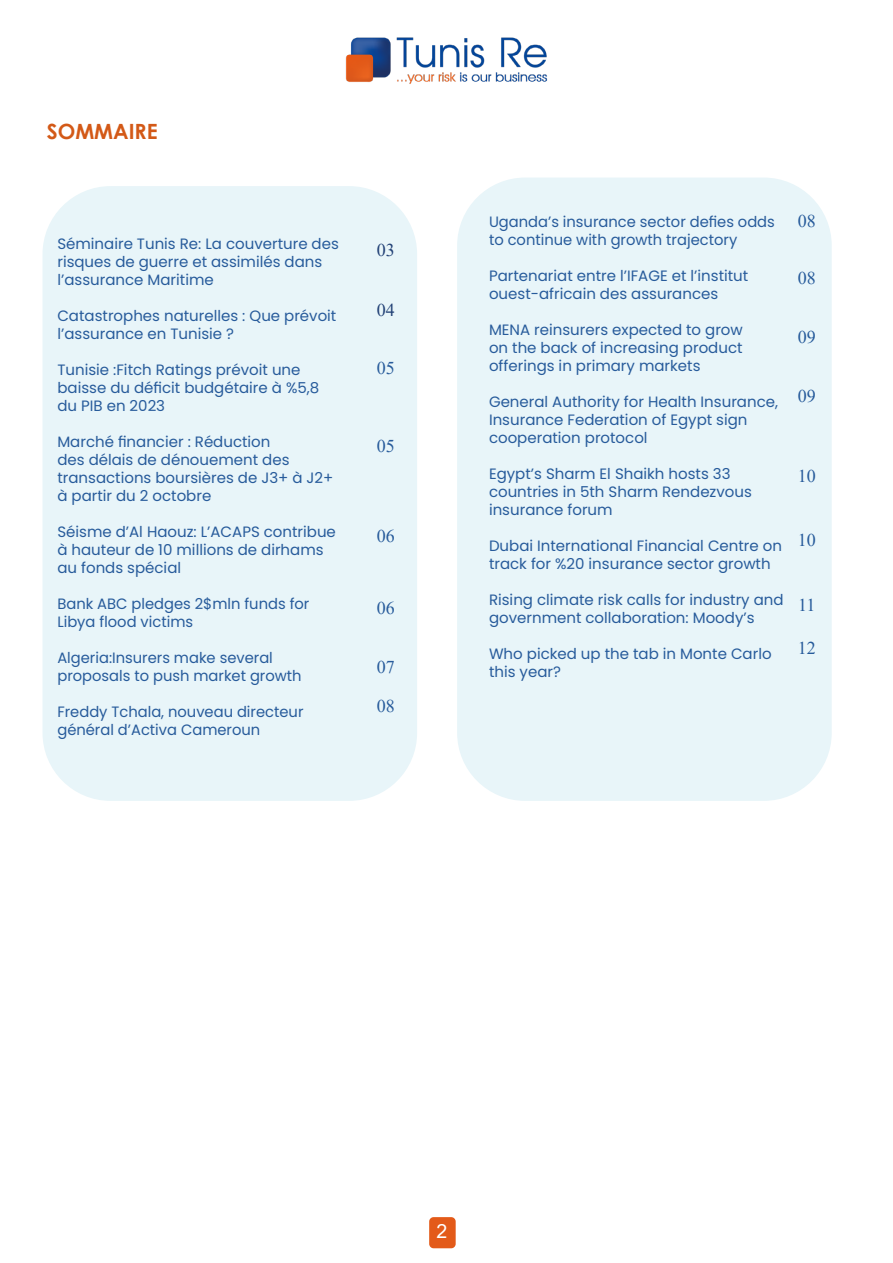
<style>
.page{position:relative;width:893px;height:1263px;background:#fff}
.page>*{position:absolute;margin:0;border:0;box-sizing:border-box;transform-origin:0 0}
.t1{font:700 21px "Century Gothic";color:#d35917}
.t2{font:19.5px "Arial";color:#fff}
.t3{font:18px/39px "Times New Roman";color:#275b9b}
.t4{font:18px "Times New Roman";color:#224176}
.t5{font:15px/18px "Poppins";color:#275b9b}
</style>
<div class="page">
<img style="left:345px;top:37px;width:203px;height:47px">
<div style="left:429px;top:1217px;width:27px;height:31px;background:#e35a19;border-radius:4px"></div>
<div style="left:43px;top:186px;width:374px;height:615px;background:#e8f5f9;border-radius:68px"></div>
<div style="left:457px;top:178px;width:375px;height:623px;background:#e8f5f9;border-radius:68px"></div>
<h1 class="t1" style="left:47px;top:115px;width:112px">SOMMAIRE</h1>
<p class="t5" style="left:57px;top:235px;width:283px">Séminaire Tunis Re: La couverture des risques de guerre et assimilés dans l’assurance Maritime</p>
<p class="t5" style="left:57px;top:307px;width:281px">Catastrophes naturelles : Que prévoit l’assurance en Tunisie ?</p>
<p class="t5" style="left:57px;top:361px;width:263px">Tunisie :Fitch Ratings prévoit une baisse du déficit budgétaire à %5,8 du PIB en 2023</p>
<p class="t5" style="left:57px;top:433px;width:277px">Marché financier : Réduction<br>des délais de dénouement des transactions boursières de J3+ à J2+ à partir du 2 octobre</p>
<p class="t5" style="left:57px;top:523px;width:280px">Séisme d’Al Haouz: L’ACAPS contribue à hauteur de 10 millions de dirhams au fonds spécial</p>
<p class="t5" style="left:57px;top:595px;width:253px">Bank ABC pledges 2$mln funds for<br>Libya flood victims</p>
<p class="t5" style="left:57px;top:649px;width:246px">Algeria:Insurers make several proposals to push market growth</p>
<p class="t5" style="left:57px;top:703px;width:248px">Freddy Tchala, nouveau directeur général d’Activa Cameroun</p>
<p class="t4" style="left:377px;top:237px;width:19px">03</p>
<p class="t4" style="left:377px;top:297px;width:19px">04</p>
<p class="t3" style="left:377px;top:348px;width:19px">05</p>
<p class="t3" style="left:377px;top:426px;width:19px">05</p>
<p class="t3" style="left:377px;top:516px;width:19px">06</p>
<p class="t3" style="left:377px;top:588px;width:19px">06</p>
<p class="t3" style="left:377px;top:647px;width:19px">07<br>08</p>
<p class="t5" style="left:489px;top:213px;width:287px">Uganda’s insurance sector defies odds to continue with growth trajectory</p>
<p class="t5" style="left:489px;top:267px;width:261px">Partenariat entre l’IFAGE et l’institut ouest-africain des assurances</p>
<p class="t5" style="left:489px;top:321px;width:255px;text-align:justify">MENA reinsurers expected to grow on the back of increasing product offerings in primary markets</p>
<p class="t5" style="left:489px;top:393px;width:291px">General Authority for Health Insurance,<br>Insurance Federation of Egypt sign cooperation protocol</p>
<p class="t5" style="left:489px;top:465px;width:264px">Egypt’s Sharm El Shaikh hosts 33 countries in 5th Sharm Rendezvous insurance forum</p>
<p class="t5" style="left:489px;top:537px;width:295px">Dubai International Financial Centre on track for %20 insurance sector growth</p>
<p class="t5" style="left:489px;top:591px;width:296px">Rising climate risk calls for industry and government collaboration: Moody’s</p>
<p class="t5" style="left:489px;top:645px;width:284px">Who picked up the tab in Monte Carlo this year?</p>
<p class="t3" style="left:798px;top:201px;width:19px">08</p>
<p class="t3" style="left:798px;top:258px;width:19px">08</p>
<p class="t3" style="left:798px;top:317px;width:19px">09</p>
<p class="t3" style="left:798px;top:375px;width:19px">09</p>
<p class="t3" style="left:798px;top:455px;width:19px">10</p>
<p class="t3" style="left:798px;top:520px;width:19px">10</p>
<p class="t3" style="left:798px;top:585px;width:19px">11</p>
<p class="t3" style="left:798px;top:628px;width:19px">12</p>
<h2 class="t2" style="left:436px;top:1218px;width:12px">2</h2>
</div>
